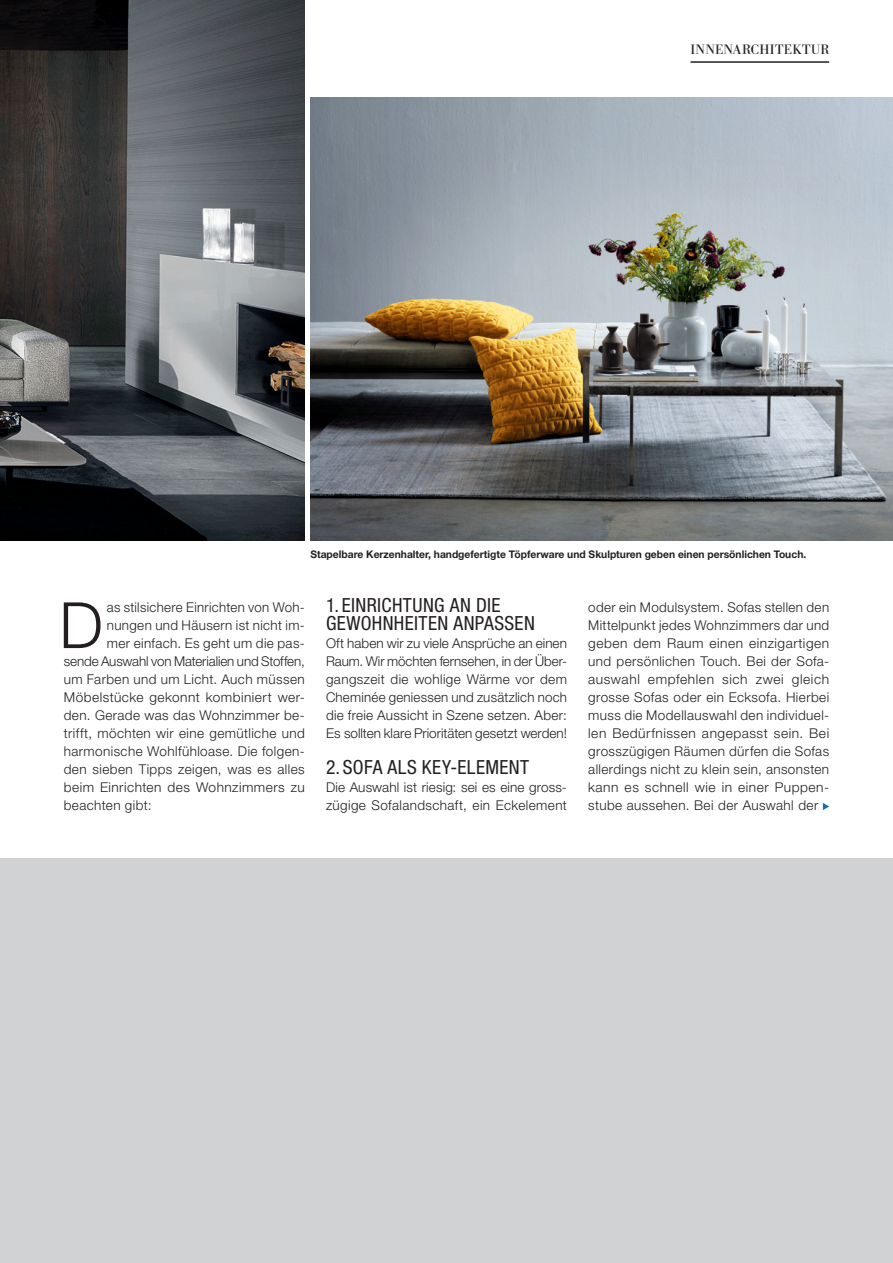
<style>
.page{position:relative;width:893px;height:1263px;background:#fff}
.page>*{position:absolute;margin:0;border:0;box-sizing:border-box;transform-origin:0 0}
.t1{font:300 63.9px "Helvetica Neue LT Std";color:#231f20}
.t2{font:condensed 19.5px/18px "Helvetica Neue LT Std";letter-spacing:.02em;color:#231f20}
.t3{font:300 13.5px/18px "Helvetica Neue LT Std";letter-spacing:.03em;color:#231f20;text-align:justify}
.t4{font:300 13.5px "Helvetica Neue LT Std";letter-spacing:-.005em;color:#231f20}
.t5{font:13.5px "Bodoni Berthold BQ";letter-spacing:.03em;color:#231f20}
.t6{font:700 10.5px "Helvetica Neue LT Std";color:#231f20}
</style>
<div class="page">
<hr style="left:691px;top:61px;width:138px;height:2px;background:#231f20">
<img style="left:0;top:0;width:305px;height:540px">
<img style="left:311px;top:98px;width:582px;height:442px">
<svg style="left:823px;top:803px;width:6px;height:7px"></svg>
<div style="left:0;top:858px;width:893px;height:405px;background:#d1d2d4"></div>
<p class="t5" style="left:690px;top:42px;width:140px">INNENARCHITEKTUR</p>
<p class="t6" style="left:310px;top:548px;width:497px">Stapelbare Kerzenhalter, handgefertigte Töpferware und Skulpturen geben einen persönlichen Touch.</p>
<h1 class="t1" style="left:59px;top:586px;width:45px">D</h1>
<p class="t3" style="left:107px;top:598px;width:199px">as stilsichere Einrichten von Woh-</p>
<p class="t3" style="left:107px;top:616px;width:199px">nungen und Häusern ist nicht im-</p>
<p class="t3" style="left:107px;top:634px;width:199px">mer einfach. Es geht um die pas-</p>
<p class="t4" style="left:64px;top:653px;width:242px">sende Auswahl von Materialien und Stoffen,</p>
<p class="t3" style="left:64px;top:670px;width:242px">um Farben und um Licht. Auch müssen</p>
<p class="t3" style="left:64px;top:688px;width:242px">Möbelstücke gekonnt kombiniert wer-</p>
<p class="t3" style="left:64px;top:706px;width:242px">den. Gerade was das Wohnzimmer be-</p>
<p class="t3" style="left:64px;top:724px;width:242px">trifft, möchten wir eine gemütliche und</p>
<p class="t3" style="left:64px;top:742px;width:242px">harmonische Wohlfühloase. Die folgen-</p>
<p class="t3" style="left:64px;top:760px;width:242px">den sieben Tipps zeigen, was es alles</p>
<p class="t3" style="left:64px;top:778px;width:242px">beim Einrichten des Wohnzimmers zu</p>
<p class="t3" style="left:64px;top:796px;width:89px">beachten gibt:</p>
<h2 class="t2" style="left:326px;top:596px;width:210px">1. EINRICHTUNG AN DIE<br>GEWOHNHEITEN ANPASSEN</h2>
<p class="t3" style="left:326px;top:634px;width:242px">Oft haben wir zu viele Ansprüche an einen Raum. Wir möchten fernsehen, in der Über&shy;gangszeit die wohlige Wärme vor dem Cheminée geniessen und zusätzlich noch die freie Aussicht in Szene setzen. Aber:<br>Es sollten klare Prioritäten gesetzt werden!</p>
<h2 class="t2" style="left:326px;top:758px;width:205px">2. SOFA ALS KEY-ELEMENT</h2>
<p class="t3" style="left:326px;top:778px;width:242px">Die Auswahl ist riesig: sei es eine gross&shy;zügige Sofalandschaft, ein Eckelement</p>
<p class="t3" style="left:588px;top:598px;width:242px">oder ein Modulsystem. Sofas stellen den Mittelpunkt jedes Wohnzimmers dar und geben dem Raum einen einzigartigen und persönlichen Touch. Bei der Sofa&shy;auswahl empfehlen sich zwei gleich grosse Sofas oder ein Ecksofa. Hierbei muss die Modellauswahl den individuel&shy;len Bedürfnissen angepasst sein. Bei grosszügigen Räumen dürfen die Sofas allerdings nicht zu klein sein, ansonsten kann es schnell wie in einer Puppen&shy;stube aussehen. Bei der Auswahl der</p>
</div>
